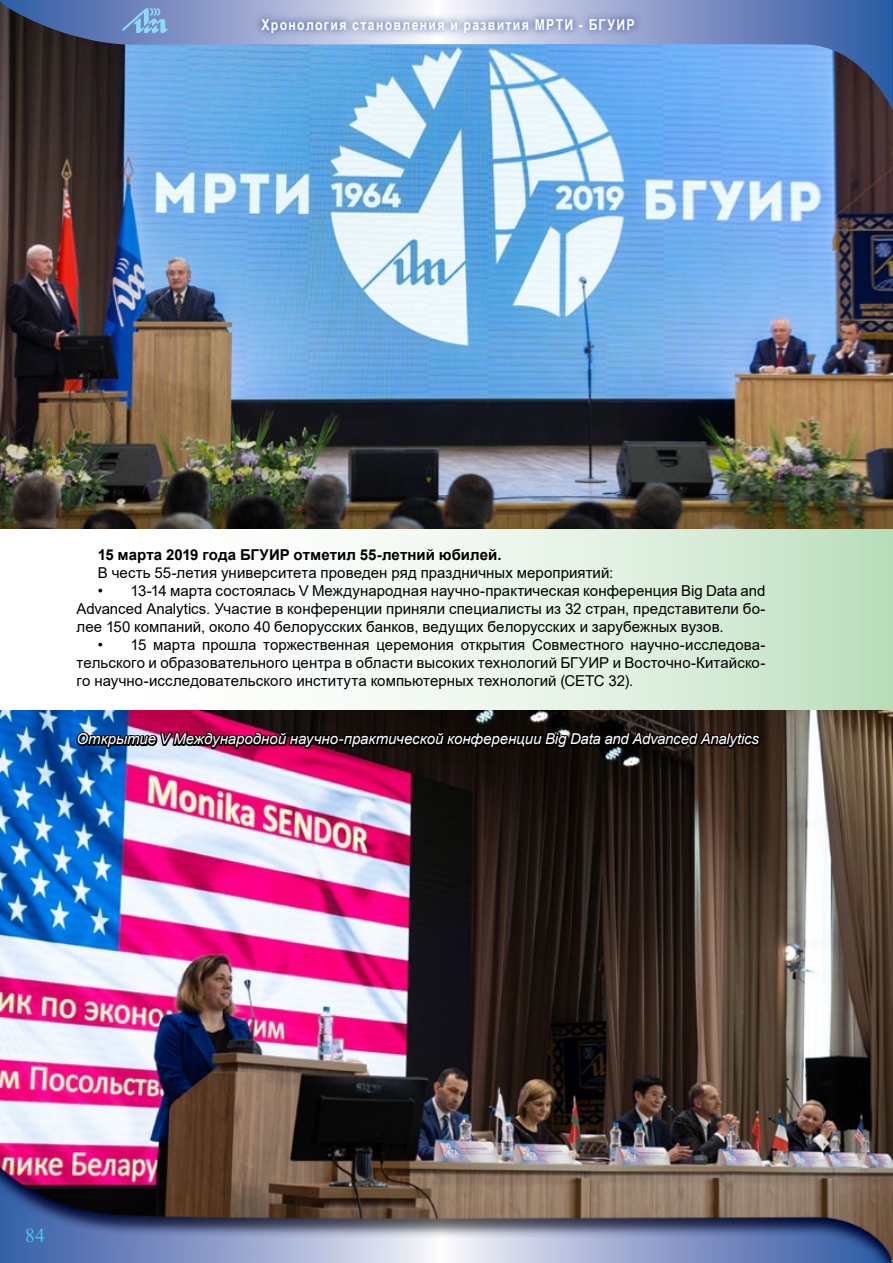
<style>
.page{position:relative;width:893px;height:1263px;background:#fff}
.page>*{position:absolute;margin:0;border:0;box-sizing:border-box;transform-origin:0 0}
.t1{font:19.5px "Times New Roman";color:#44c8f5}
.t2{font:15px/18px "Arial";letter-spacing:.005em;color:#000;text-align:justify}
.t3{font:italic 15px "Arial";letter-spacing:-.005em;color:#fff}
.t4{font:700 15px "Arial";color:#000}
.t5{font:700 15px "Arial Narrow";letter-spacing:.085em;color:#fff}
</style>
<div class="page">
<svg style="left:0;top:528px;width:893px;height:183px"></svg>
<img style="left:0;top:111px;width:893px;height:417px">
<img style="left:0;top:711px;width:893px;height:433px">
<svg style="left:74px;top:681px;width:688px;height:77px"></svg>
<svg style="left:0;top:0;width:892px;height:111px;background:#6d94c3"></svg>
<svg style="left:892px;top:0;width:1px;height:111px"></svg>
<img style="left:0;top:1144px;width:893px;height:119px">
<svg style="left:123px;top:7px;width:45px;height:26px"></svg>
<svg style="left:254px;top:12px;width:388px;height:29px;background:#b3bbda"></svg>
<p class="t5" style="left:261px;top:13px;width:375px">Хронология становления и развития МРТИ - БГУИР</p>
<p class="t4" style="left:98px;top:544px;width:405px">15 марта 2019 года БГУИР отметил 55-летний юбилей.</p>
<p class="t2" style="left:98px;top:564px;width:517px">В честь 55-летия университета проведен ряд праздничных мероприятий:</p>
<p class="t2" style="left:77px;top:582px;width:690px;text-indent:21px">• 13-14 марта состоялась V Международная научно-практическая конференция Big Data and Advanced Analytics. Участие в конференции приняли специалисты из 32 стран, представители бо&shy;лее 150 компаний, около 40 белорусских банков, ведущих белорусских и зарубежных вузов.</p>
<p class="t2" style="left:77px;top:636px;width:690px;text-indent:21px">• 15 марта прошла торжественная церемония открытия Совместного научно-исследова&shy;тельского и образовательного центра в области высоких технологий БГУИР и Восточно-Китайско&shy;го научно-исследовательского института компьютерных технологий (СЕТС 32).</p>
<p class="t3" style="left:77px;top:729px;width:684px">Открытие V Международной научно-практической конференции Big Data and Advanced Analytics</p>
<h1 class="t1" style="left:25px;top:1222px;width:21px">84</h1>
</div>
